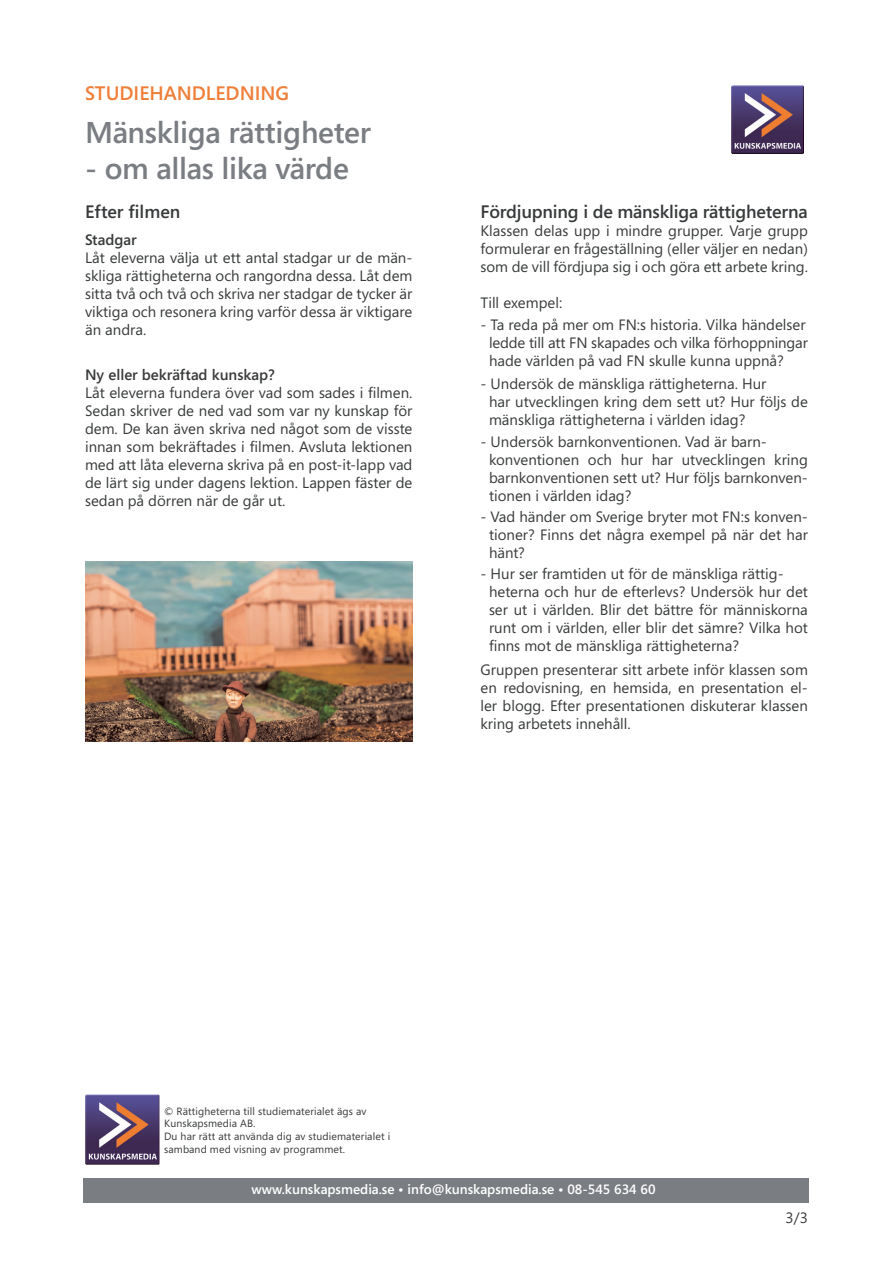
<style>
.page{position:relative;width:893px;height:1263px;background:#fff}
.page>*{position:absolute;margin:0;border:0;box-sizing:border-box;transform-origin:0 0}
.t1{font:600 30px "Segoe Media Center";letter-spacing:-.01em;color:#7a7d82}
.t2{font:600 19.5px "Segoe Media Center";color:#ef7e39}
.t3{font:600 18px "Segoe Media Center";letter-spacing:-.01em;color:#383a3b}
.t4{font:15px/18px "Segoe Media Center";color:#383a3b;text-align:justify}
.t5{font:600 15px "Segoe Media Center";color:#383a3b}
.t6{font:600 13.5px "Segoe Media Center";color:#fff}
.t7{font:10.5px/12.6px "Segoe Media Center";letter-spacing:.01em;color:#383a3b}
</style>
<div class="page">
<div style="left:84px;top:1178px;width:725px;height:24px;background:#7a7d82"></div>
<img style="left:731px;top:85px;width:72px;height:68px">
<img style="left:85px;top:1094px;width:74px;height:71px">
<img style="left:85px;top:561px;width:327px;height:181px">
<h2 class="t2" style="left:85px;top:82px;width:206px">STUDIEHANDLEDNING</h2>
<p class="t1" style="left:85px;top:115px;width:287px">Mänskliga rättigheter</p>
<p class="t1" style="left:85px;top:151px;width:265px">- om allas lika värde</p>
<p class="t3" style="left:85px;top:201px;width:97px">Efter filmen</p>
<p class="t5" style="left:85px;top:231px;width:53px">Stadgar</p>
<p class="t4" style="left:85px;top:249px;width:329px">Låt eleverna välja ut ett antal stadgar ur de män&shy;skliga rättigheterna och rangordna dessa. Låt dem sitta två och två och skriva ner stadgar de tycker är viktiga och resonera kring varför dessa är viktigare än andra.</p>
<p class="t5" style="left:85px;top:366px;width:191px">Ny eller bekräftad kunskap?</p>
<p class="t4" style="left:85px;top:384px;width:329px">Låt eleverna fundera över vad som sades i filmen.<br>Sedan skriver de ned vad som var ny kunskap för dem. De kan även skriva ned något som de visste innan som bekräftades i filmen. Avsluta lektionen med att låta eleverna skriva på en post-it-lapp vad de lärt sig under dagens lektion. Lappen fäster de sedan på dörren när de går ut.</p>
<p class="t3" style="left:480px;top:201px;width:328px">Fördjupning i de mänskliga rättigheterna</p>
<p class="t4" style="left:480px;top:222px;width:329px">Klassen delas upp i mindre grupper. Varje grupp formulerar en frågeställning (eller väljer en nedan) som de vill fördjupa sig i och göra ett arbete kring.</p>
<p class="t4" style="left:480px;top:294px;width:83px">Till exempel:</p>
<p class="t4" style="left:480px;top:316px;width:327px">- Ta reda på mer om FN:s historia. Vilka händelser</p>
<p class="t4" style="left:489px;top:334px;width:320px">ledde till att FN skapades och vilka förhoppningar hade världen på vad FN skulle kunna uppnå?</p>
<p class="t4" style="left:480px;top:375px;width:287px">- Undersök de mänskliga rättigheterna. Hur</p>
<p class="t4" style="left:489px;top:393px;width:320px">har utvecklingen kring dem sett ut? Hur följs de mänskliga rättigheterna i världen idag?</p>
<p class="t4" style="left:480px;top:433px;width:288px">- Undersök barnkonventionen. Vad är barn-</p>
<p class="t4" style="left:489px;top:451px;width:320px">konventionen och hur har utvecklingen kring barnkonventionen sett ut? Hur följs barnkonven&shy;tionen i världen idag?</p>
<p class="t4" style="left:480px;top:508px;width:329px">- Vad händer om Sverige bryter mot FN:s konven-</p>
<p class="t4" style="left:489px;top:526px;width:320px">tioner? Finns det några exempel på när det har hänt?</p>
<p class="t4" style="left:480px;top:565px;width:305px">- Hur ser framtiden ut för de mänskliga rättig-</p>
<p class="t4" style="left:489px;top:583px;width:320px">heterna och hur de efterlevs? Undersök hur det ser ut i världen. Blir det bättre för människorna runt om i världen, eller blir det sämre? Vilka hot finns mot de mänskliga rättigheterna?</p>
<p class="t4" style="left:480px;top:661px;width:329px">Gruppen presenterar sitt arbete inför klassen som en redovisning, en hemsida, en presentation el&shy;ler blogg. Efter presentationen diskuterar klassen kring arbetets innehåll.</p>
<p class="t7" style="left:164px;top:1105px;width:228px">© Rättigheterna till studiematerialet ägs av Kunskapsmedia AB.<br>Du har rätt att använda dig av studiematerialet i samband med visning av programmet.</p>
<p class="t6" style="left:252px;top:1181px;width:405px">www.kunskapsmedia.se • info@kunskapsmedia.se • 08-545 634 60</p>
<p class="t4" style="left:786px;top:1209px;width:24px">3/3</p>
</div>
